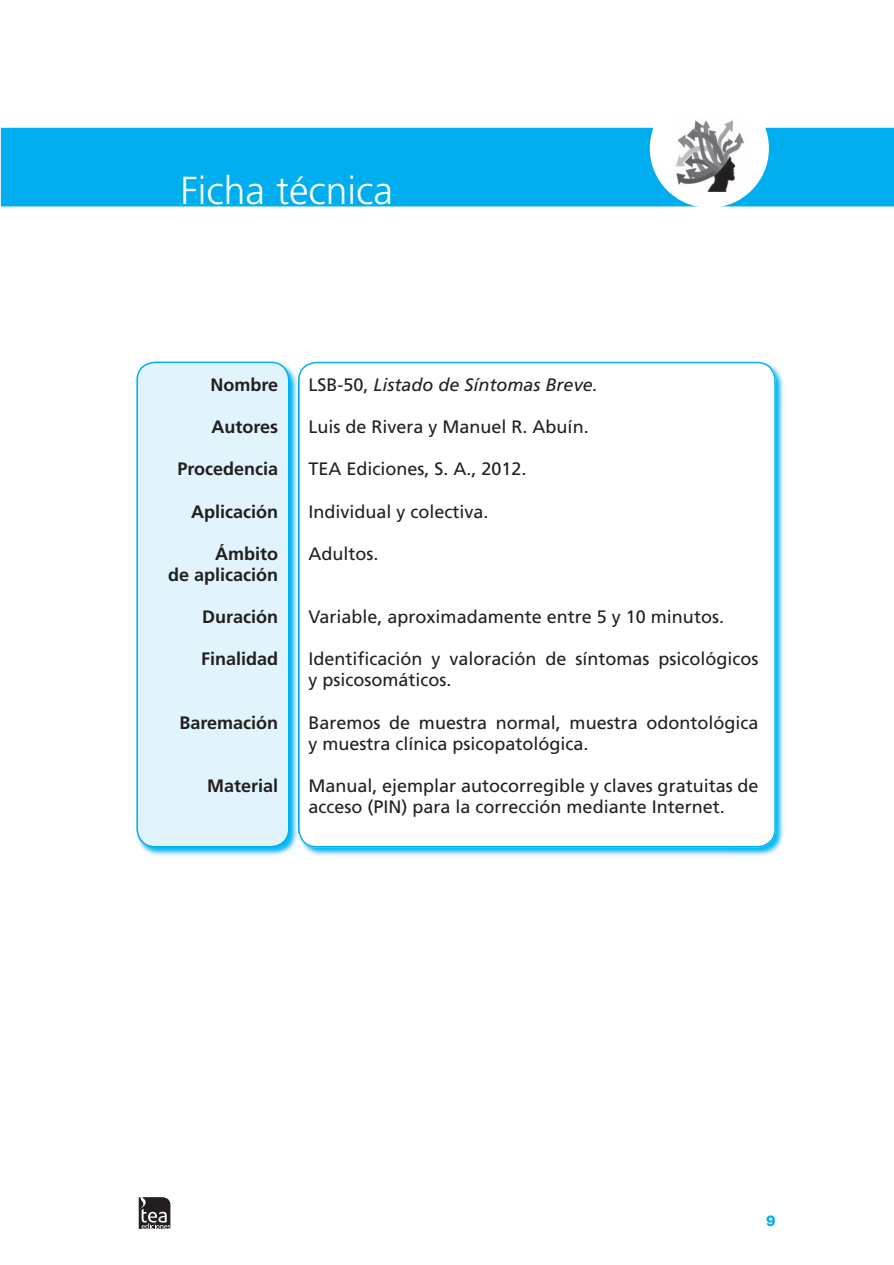
<style>
.page{position:relative;width:894px;height:1265px;background:#fff}
.page>*{position:absolute;margin:0;border:0;box-sizing:border-box;transform-origin:0 0}
.t1{font:300 39px "Frutiger";color:#fff}
.t2{font:18px/21px "Frutiger";color:#231f20}
.t3{font:700 18px "Frutiger";color:#231f20}
.t4{font:italic 18px "Frutiger";color:#231f20}
.t5{font:800 15px "Helvetica Neue";color:#00aeef}
.s1{font-style:normal}
</style>
<div class="page">
<svg style="left:139px;top:1197px;width:31px;height:32px"></svg>
<img style="left:315px;top:361px;width:469px;height:49px">
<img style="left:731px;top:410px;width:53px;height:446px">
<img style="left:304px;top:847px;width:427px;height:9px">
<svg style="left:299px;top:362px;width:476px;height:485px"></svg>
<img style="left:136px;top:361px;width:161px;height:495px">
<img style="left:297px;top:383px;width:1px;height:452px">
<img style="left:298px;top:374px;width:1px;height:461px">
<div style="left:137px;top:362px;width:151px;height:485px;background:#e1f4fc;border-radius:18px"></div>
<div style="left:136px;top:362px;width:153px;height:485px;border:2px solid #00aeef;border-radius:18px"></div>
<div style="left:1px;top:128px;width:892px;height:78px;background:#00aeef"></div>
<div style="left:649px;top:89px;width:119px;height:119px;background:#fff;border-radius:50%"></div>
<img style="left:675px;top:120px;width:70px;height:71px">
<h1 class="t1" style="left:180px;top:168px;width:214px">Ficha técnica</h1>
<p class="t3" style="left:210px;top:374px;width:69px">Nombre</p>
<p class="t4" style="left:308px;top:374px;width:291px"><span class="s1">LSB-50,</span> Listado de Síntomas Breve.</p>
<p class="t3" style="left:211px;top:416px;width:68px">Autores</p>
<p class="t2" style="left:308px;top:416px;width:282px">Luis de Rivera y Manuel R. Abuín.</p>
<p class="t3" style="left:177px;top:459px;width:102px">Procedencia</p>
<p class="t2" style="left:308px;top:459px;width:220px">TEA Ediciones, S. A., 2012.</p>
<p class="t3" style="left:191px;top:501px;width:88px">Aplicación</p>
<p class="t2" style="left:308px;top:501px;width:182px">Individual y colectiva.</p>
<p class="t3" style="left:215px;top:543px;width:64px">Ámbito</p>
<p class="t2" style="left:308px;top:543px;width:72px">Adultos.</p>
<p class="t3" style="left:168px;top:564px;width:112px">de aplicación</p>
<p class="t3" style="left:202px;top:606px;width:77px">Duración</p>
<p class="t2" style="left:308px;top:606px;width:417px">Variable, aproximadamente entre 5 y 10 minutos.</p>
<p class="t3" style="left:201px;top:649px;width:79px">Finalidad</p>
<p class="t2" style="left:308px;top:649px;width:451px">Identificación y valoración de síntomas psicológicos y psicosomáticos.</p>
<p class="t3" style="left:179px;top:712px;width:100px">Baremación</p>
<p class="t2" style="left:308px;top:712px;width:451px">Baremos de muestra normal, muestra odontológica y muestra clínica psicopatológica.</p>
<p class="t3" style="left:207px;top:775px;width:73px">Material</p>
<p class="t2" style="left:308px;top:775px;width:451px">Manual, ejemplar autocorregible y claves gratuitas de acceso (PIN) para la corrección mediante Internet.</p>
<p class="t5" style="left:765px;top:1211px;width:11px">9</p>
</div>
